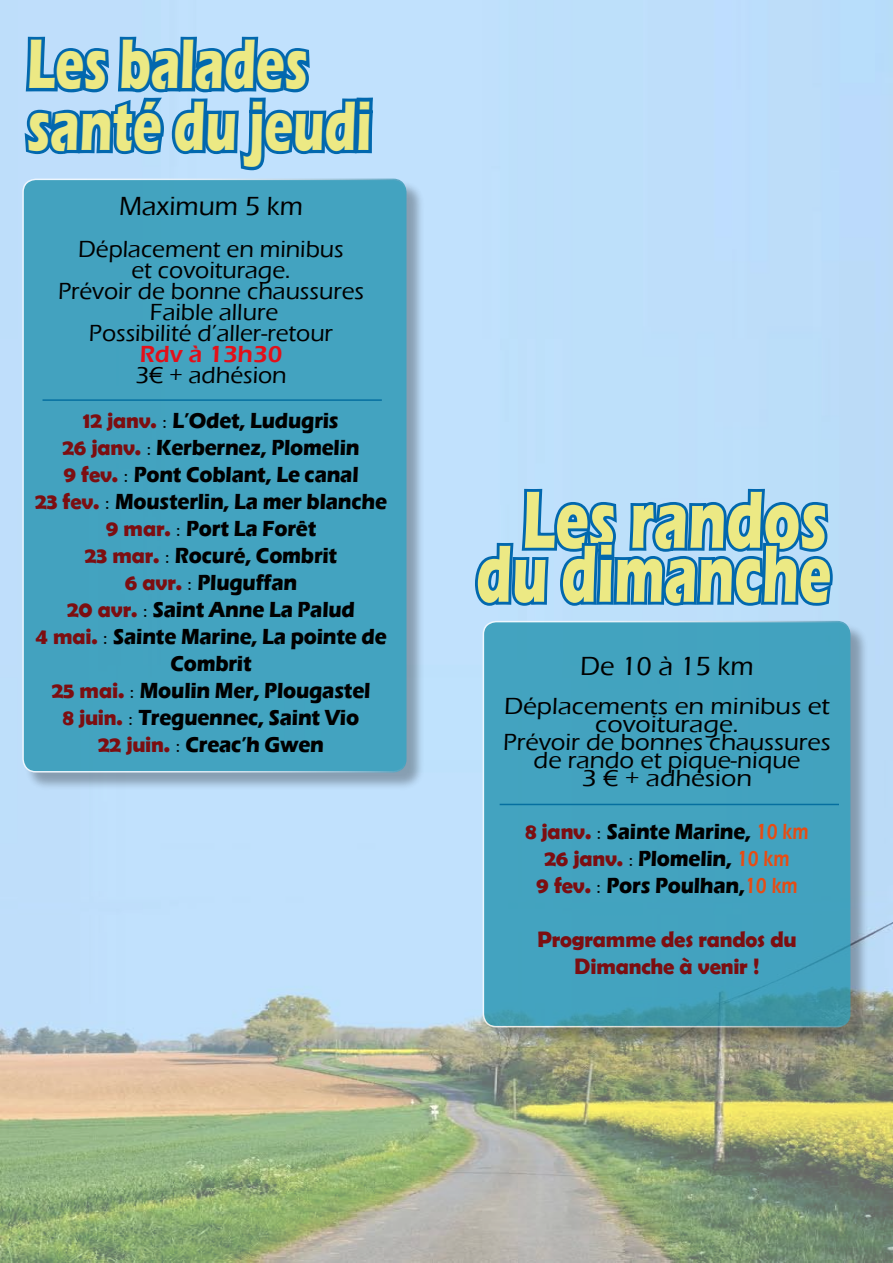
<style>
.page{position:relative;width:893px;height:1263px;background:#fff}
.page>*{position:absolute;margin:0;border:0;box-sizing:border-box;transform-origin:0 0}
.t1{font:700 84px "Eras ITC";color:#ece984;scale:.65 1}
.t2{font:700 84px "Eras ITC";color:#ece984;scale:.67 1}
.t3{font:700 72px/61.7px "Eras ITC";color:#ece984;scale:.67 1}
.t4{font:500 27px "Eras ITC";color:#000}
.t5{font:500 24px/21px "Eras ITC";color:#000;text-align:center}
.t6{font:500 24px/18px "Eras ITC";color:#000;text-align:center;scale:1.08 1}
.t7{font:600 24px "Eras ITC";color:#e31019}
.t8{font:700 22.5px/27px "Eras ITC";letter-spacing:-.01em;color:#000;text-align:center;scale:.9 1}
.t9{font:700 22.5px/27px "Berlin Sans FB Demi";letter-spacing:-.01em;color:#7c0e11;text-align:center}
.s1{font-family:"Berlin Sans FB Demi";color:#7c0e11}
.s2{font-family:"Bell";font-weight:400}
.s3{font-weight:600;color:#e74c13}
</style>
<div class="page">
<img style="left:0;top:0;width:893px;height:1263px">
<svg style="left:21px;top:0;width:355px;height:512px;background:#7db5e0"></svg>
<div style="left:24px;top:179px;width:402px;height:613px;background:#000;opacity:.4"></div>
<div style="left:23px;top:179px;width:383px;height:593px;background:#43a3c0;border-radius:13px"></div>
<div style="left:22px;top:179px;width:384px;height:593px;border:2px solid #fff;border-radius:13px"></div>
<hr style="left:43px;top:399px;width:339px;height:2px;background:#056fa0">
<div style="left:484px;top:621px;width:386px;height:426px;background:#000;opacity:.4"></div>
<svg style="left:483px;top:622px;width:367px;height:405px;background:#43a0ba"></svg>
<svg style="left:471px;top:94px;width:365px;height:825px;background:#86c2e0"></svg>
<hr style="left:500px;top:804px;width:339px;height:1px;background:#056fa0">
<h2 class="t3" style="left:27px;top:34px;width:516px">Les balades santé du jeudi</h2>
<p class="t4" style="left:119px;top:191px;width:185px">Maximum 5 km</p>
<p class="t5" style="left:58px;top:239px;width:307px">Déplacement en minibus<br>et covoiturage.<br>Prévoir de bonne chaussures<br>Faible allure<br>Possibilité d’aller-retour</p>
<p class="t7" style="left:140px;top:341px;width:144px">Rdv à 13h30</p>
<p class="t5" style="left:135px;top:365px;width:153px">3€ + adhésion</p>
<p class="t8" style="left:35px;top:407px;width:392px"><span class="s1">12 janv.</span> <span class="s2">:</span> L’Odet, Ludugris<br><span class="s1">26 janv.</span> <span class="s2">:</span> Kerbernez, Plomelin<br><span class="s1">9 fev.</span> <span class="s2">:</span> Pont Coblant, Le canal<br><span class="s1">23 fev.</span> <span class="s2">:</span> Mousterlin, La mer blanche<br><span class="s1">9 mar.</span> <span class="s2">:</span> Port La Forêt<br><span class="s1">23 mar.</span> <span class="s2">:</span> Rocuré, Combrit<br><span class="s1">6 avr.</span> <span class="s2">:</span> Pluguffan<br><span class="s1">20 avr.</span> <span class="s2">:</span> Saint Anne La Palud<br><span class="s1">4 mai.</span> <span class="s2">:</span> Sainte Marine, La pointe de<br>Combrit<br><span class="s1">25 mai.</span> <span class="s2">:</span> Moulin Mer, Plougastel<br><span class="s1">8 juin.</span> <span class="s2">:</span> Treguennec, Saint Vio<br><span class="s1">22 juin.</span> <span class="s2">:</span> Creac’h Gwen</p>
<h1 class="t2" style="left:522px;top:471px;width:457px">Les randos</h1>
<h1 class="t1" style="left:476px;top:525px;width:547px">du dimanche</h1>
<p class="t4" style="left:580px;top:651px;width:175px">De 10 à 15 km</p>
<p class="t6" style="left:503px;top:698px;width:305px">Déplacements en minibus et covoiturage.<br>Prévoir de bonnes chaussures de rando et pique-nique<br>3 € + adhésion</p>
<p class="t8" style="left:525px;top:818px;width:316px"><span class="s1">8 janv.</span> <span class="s2">:</span> Sainte Marine, <span class="s3">10 km<br></span><span class="s1">26 janv.</span> <span class="s2">:</span> Plomelin, <span class="s3">10 km<br></span><span class="s1">9 fev.</span> <span class="s2">:</span> Pors Poulhan,<span class="s3">10 km</span></p>
<p class="t9" style="left:537px;top:925px;width:260px">Programme des randos du<br>Dimanche à venir !</p>
</div>
